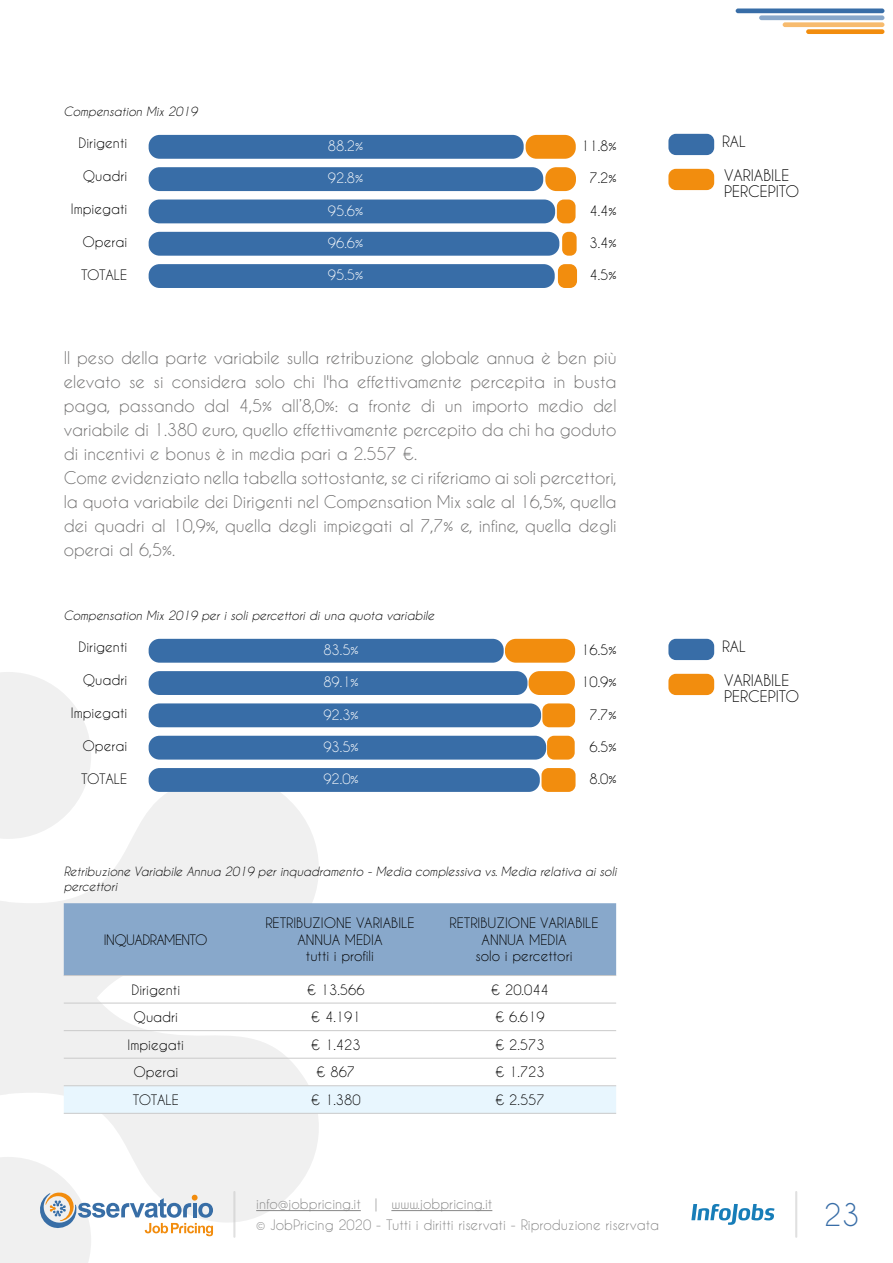
<style>
.page{position:relative;width:893px;height:1263px;background:#fff}
.page>*{position:absolute;margin:0;border:0;box-sizing:border-box;transform-origin:0 0}
.t1{font:29.25px "Caviar Dreams";color:#386da7}
.t2{font:16.5px/24px "Caviar Dreams";color:#706f6f}
.t3{font:15px/16.5px "Caviar Dreams";color:#000}
.t4{font:14.7px "Caviar Dreams";color:#000}
.t5{font:13.5px/16.2px "Caviar Dreams";color:#000;text-align:center}
.t6{font:13.5px/21px "Caviar Dreams";color:#878787}
.t7{font:13.5px "Caviar Dreams";color:#fff}
.t8{font:13.5px "Caviar Dreams";letter-spacing:-.04em;color:#000}
.t9{font:italic 12px/15px "Caviar Dreams";color:#000}
</style>
<div class="page">
<svg style="left:0;top:768px;width:329px;height:466px;fill:#f0f0f0"></svg>
<svg style="left:0;top:672px;width:91px;height:167px"></svg>
<hr style="left:233px;top:1191px;width:2px;height:47px;background:#c2c2c2">
<hr style="left:795px;top:1191px;width:2px;height:47px;background:#c2c2c2">
<hr style="left:256px;top:1210px;width:105px;height:1px;background:#878787">
<hr style="left:391px;top:1210px;width:101px;height:1px;background:#878787">
<svg style="left:691px;top:1204px;width:83px;height:21px"></svg>
<svg style="left:0;top:1157px;width:213px;height:106px"></svg>
<div style="left:64px;top:903px;width:552px;height:72px;background:#88a8cb"></div>
<svg style="left:64px;top:1086px;width:552px;height:27px;background:#e7f5fd"></svg>
<hr style="left:64px;top:1003px;width:184px;height:1px;background:#cacaca">
<hr style="left:432px;top:1003px;width:184px;height:1px;background:#cacaca">
<hr style="left:64px;top:1030px;width:184px;height:1px;background:#cacaca">
<hr style="left:432px;top:1030px;width:184px;height:1px;background:#cacaca">
<hr style="left:64px;top:1058px;width:184px;height:1px;background:#cacaca">
<hr style="left:432px;top:1058px;width:184px;height:1px;background:#cacaca">
<hr style="left:64px;top:1085px;width:184px;height:1px;background:#cacaca">
<hr style="left:432px;top:1085px;width:184px;height:1px;background:#cacaca">
<hr style="left:64px;top:1113px;width:184px;height:1px;background:#cacaca">
<hr style="left:432px;top:1113px;width:184px;height:1px;background:#cacaca">
<hr style="left:248px;top:1003px;width:184px;height:1px;background:#cacaca">
<hr style="left:248px;top:1030px;width:184px;height:1px;background:#cacaca">
<hr style="left:248px;top:1058px;width:184px;height:1px;background:#cacaca">
<hr style="left:248px;top:1085px;width:184px;height:1px;background:#cacaca">
<hr style="left:248px;top:1113px;width:184px;height:1px;background:#cacaca">
<hr style="left:64px;top:975px;width:184px;height:1px;background:#cacaca">
<hr style="left:248px;top:975px;width:184px;height:1px;background:#cacaca">
<hr style="left:432px;top:975px;width:184px;height:1px;background:#cacaca">
<div style="left:149px;top:167px;width:394px;height:24px;background:#386da7;border-radius:11px"></div>
<div style="left:149px;top:135px;width:375px;height:24px;background:#386da7;border-radius:11px"></div>
<div style="left:149px;top:199px;width:406px;height:24px;background:#386da7;border-radius:11px"></div>
<div style="left:149px;top:232px;width:410px;height:24px;background:#386da7;border-radius:11px"></div>
<div style="left:149px;top:264px;width:406px;height:24px;background:#386da7;border-radius:11px"></div>
<div style="left:545px;top:167px;width:31px;height:24px;background:#f28d0e;border-radius:11px"></div>
<div style="left:526px;top:135px;width:50px;height:24px;background:#f28d0e;border-radius:11px"></div>
<div style="left:557px;top:199px;width:19px;height:24px;background:#f28d0e;border-radius:7px"></div>
<div style="left:562px;top:232px;width:15px;height:24px;background:#f28d0e;border-radius:6px"></div>
<div style="left:558px;top:264px;width:19px;height:24px;background:#f28d0e;border-radius:7px"></div>
<div style="left:806px;top:29px;width:78px;height:5px;background:#f28d0e;border-radius:2px"></div>
<div style="left:783px;top:22px;width:101px;height:5px;background:#f7bb6e;border-radius:2px"></div>
<div style="left:759px;top:15px;width:125px;height:5px;background:#88a7ca;border-radius:2px"></div>
<hr style="left:736px;top:9px;width:148px;height:4px;background:#386da7;border-radius:2px">
<div style="left:149px;top:671px;width:378px;height:24px;background:#386da7;border-radius:11px"></div>
<div style="left:149px;top:639px;width:355px;height:24px;background:#386da7;border-radius:11px"></div>
<div style="left:149px;top:703px;width:392px;height:24px;background:#386da7;border-radius:11px"></div>
<div style="left:149px;top:736px;width:397px;height:24px;background:#386da7;border-radius:11px"></div>
<div style="left:149px;top:768px;width:391px;height:24px;background:#386da7;border-radius:11px"></div>
<div style="left:529px;top:671px;width:46px;height:24px;background:#f28d0e;border-radius:11px"></div>
<div style="left:505px;top:639px;width:70px;height:24px;background:#f28d0e;border-radius:11px"></div>
<div style="left:542px;top:703px;width:33px;height:24px;background:#f28d0e;border-radius:7px"></div>
<div style="left:547px;top:736px;width:28px;height:24px;background:#f28d0e;border-radius:7px"></div>
<div style="left:541px;top:768px;width:35px;height:24px;background:#f28d0e;border-radius:7px"></div>
<div style="left:668px;top:169px;width:46px;height:21px;background:#f28d0e;border-radius:7px"></div>
<div style="left:668px;top:134px;width:46px;height:21px;background:#386da7;border-radius:7px"></div>
<div style="left:668px;top:674px;width:46px;height:21px;background:#f28d0e;border-radius:7px"></div>
<div style="left:668px;top:639px;width:46px;height:21px;background:#386da7;border-radius:7px"></div>
<p class="t9" style="left:63px;top:104px;width:135px">Compensation Mix 2019</p>
<p class="t5" style="left:79px;top:135px;width:50px">Dirigenti</p>
<p class="t5" style="left:83px;top:168px;width:46px">Quadri</p>
<p class="t5" style="left:71px;top:201px;width:58px">Impiegati</p>
<p class="t5" style="left:83px;top:234px;width:46px">Operai</p>
<p class="t5" style="left:81px;top:267px;width:48px">TOTALE</p>
<p class="t7" style="left:328px;top:138px;width:37px">88.2%</p>
<p class="t7" style="left:328px;top:170px;width:37px">92.8%</p>
<p class="t7" style="left:328px;top:202px;width:37px">95.6%</p>
<p class="t7" style="left:328px;top:235px;width:37px">96.6%</p>
<p class="t7" style="left:328px;top:267px;width:37px">95.5%</p>
<p class="t5" style="left:581px;top:138px;width:37px">11.8%</p>
<p class="t5" style="left:590px;top:170px;width:29px">7.2%</p>
<p class="t5" style="left:590px;top:202px;width:29px">4.4%</p>
<p class="t5" style="left:590px;top:234px;width:29px">3.4%</p>
<p class="t5" style="left:590px;top:267px;width:29px">4.5%</p>
<p class="t2" style="left:64px;top:345px;width:554px">Il peso della parte variabile sulla retribuzione globale annua è ben più elevato se si considera solo chi l'ha effettivamente percepita in busta paga, passando dal 4,5% all’8,0%: a fronte di un importo medio del variabile di 1.380 euro, quello effettivamente percepito da chi ha goduto di incentivi e bonus è in media pari a 2.557 €.<br>Come evidenziato nella tabella sottostante, se ci riferiamo ai soli percettori, la quota variabile dei Dirigenti nel Compensation Mix sale al 16,5%, quella dei quadri al 10,9%, quella degli impiegati al 7,7% e, infine, quella degli operai al 6,5%.</p>
<p class="t9" style="left:63px;top:607px;width:373px">Compensation Mix 2019 per i soli percettori di una quota variabile</p>
<p class="t5" style="left:79px;top:638px;width:50px">Dirigenti</p>
<p class="t5" style="left:83px;top:671px;width:46px">Quadri</p>
<p class="t5" style="left:71px;top:704px;width:58px">Impiegati</p>
<p class="t5" style="left:83px;top:737px;width:46px">Operai</p>
<p class="t5" style="left:81px;top:770px;width:48px">TOTALE</p>
<p class="t7" style="left:323px;top:642px;width:37px">83.5%</p>
<p class="t7" style="left:323px;top:674px;width:37px">89.1%</p>
<p class="t7" style="left:323px;top:706px;width:37px">92.3%</p>
<p class="t7" style="left:323px;top:739px;width:37px">93.5%</p>
<p class="t7" style="left:323px;top:771px;width:37px">92.0%</p>
<p class="t5" style="left:581px;top:641px;width:37px">16.5%</p>
<p class="t5" style="left:581px;top:674px;width:37px">10.9%</p>
<p class="t5" style="left:589px;top:706px;width:29px">7.7%</p>
<p class="t5" style="left:589px;top:738px;width:29px">6.5%</p>
<p class="t5" style="left:589px;top:771px;width:29px">8.0%</p>
<p class="t9" style="left:64px;top:863px;width:554px">Retribuzione Variabile Annua 2019 per inquadramento - Media complessiva vs. Media relativa ai soli percettori</p>
<p class="t8" style="left:104px;top:931px;width:105px">INQUADRAMENTO</p>
<p class="t5" style="left:265px;top:915px;width:151px">RETRIBUZIONE VARIABILE<br>ANNUA MEDIA<br>tutti i profili</p>
<p class="t5" style="left:450px;top:915px;width:151px">RETRIBUZIONE VARIABILE<br>ANNUA MEDIA<br>solo i percettori</p>
<p class="t5" style="left:131px;top:981px;width:50px">Dirigenti</p>
<p class="t5" style="left:307px;top:981px;width:59px">€ 13.566</p>
<p class="t5" style="left:491px;top:981px;width:59px">€ 20.044</p>
<p class="t5" style="left:134px;top:1009px;width:46px">Quadri</p>
<p class="t5" style="left:311px;top:1009px;width:51px">€ 4.191</p>
<p class="t5" style="left:495px;top:1009px;width:51px">€ 6.619</p>
<p class="t5" style="left:128px;top:1036px;width:58px">Impiegati</p>
<p class="t5" style="left:311px;top:1036px;width:51px">€ 1.423</p>
<p class="t5" style="left:495px;top:1036px;width:51px">€ 2.573</p>
<p class="t5" style="left:133px;top:1064px;width:46px">Operai</p>
<p class="t5" style="left:316px;top:1064px;width:40px">€ 867</p>
<p class="t5" style="left:495px;top:1064px;width:51px">€ 1.723</p>
<p class="t5" style="left:133px;top:1091px;width:48px">TOTALE</p>
<p class="t5" style="left:311px;top:1091px;width:51px">€ 1.380</p>
<p class="t5" style="left:495px;top:1091px;width:51px">€ 2.557</p>
<p class="t6" style="left:256px;top:1193px;width:404px">info@jobpricing.it | www.jobpricing.it<br>© JobPricing 2020 - Tutti i diritti riservati - Riproduzione riservata</p>
<p class="t4" style="left:722px;top:132px;width:25px">RAL</p>
<p class="t3" style="left:724px;top:166px;width:77px">VARIABILE<br>PERCEPITO</p>
<p class="t4" style="left:722px;top:637px;width:25px">RAL</p>
<p class="t3" style="left:724px;top:671px;width:77px">VARIABILE<br>PERCEPITO</p>
<h1 class="t1" style="left:824px;top:1197px;width:37px">23</h1>
</div>
